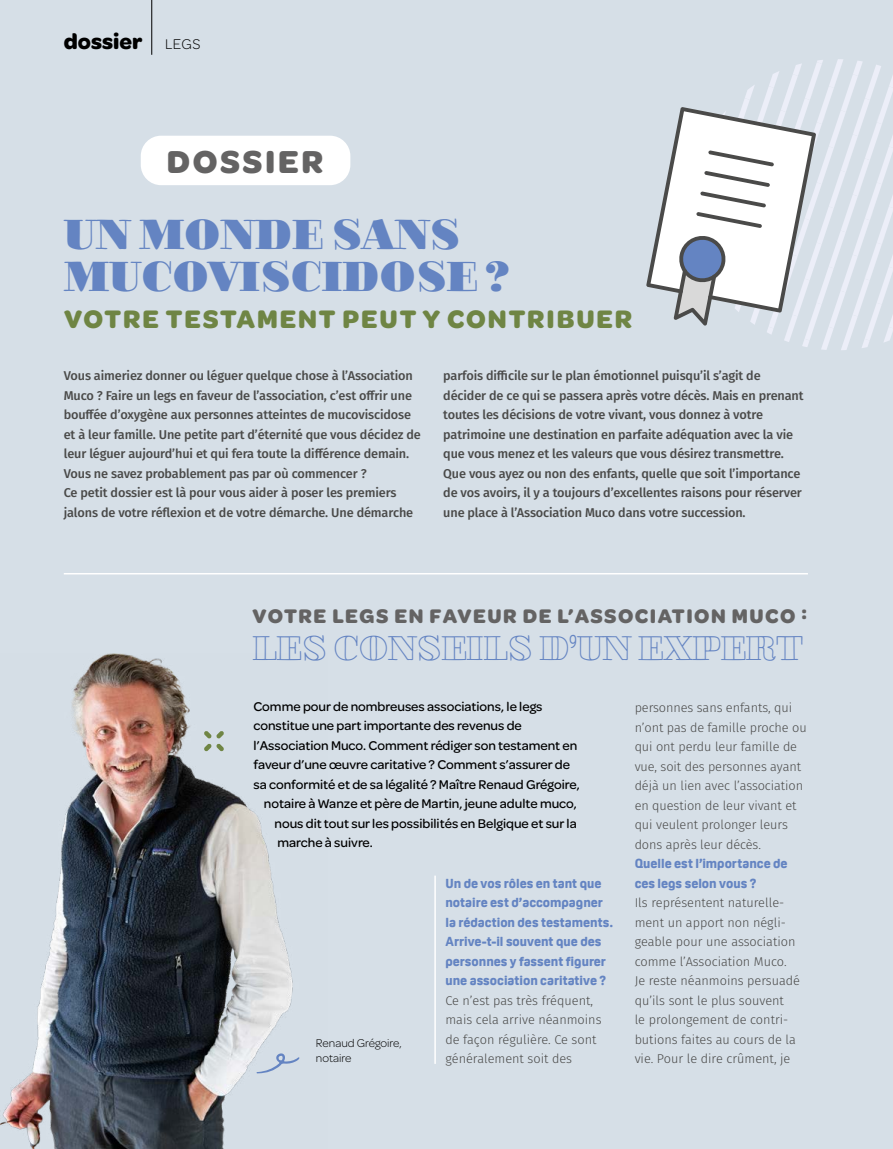
<style>
.page{position:relative;width:893px;height:1149px;background:#fff}
.page>*{position:absolute;margin:0;border:0;box-sizing:border-box;transform-origin:0 0}
.t1{font:40.5px/42px "Liebe Doni Solid";color:#6484c2}
.t2{font:700 33.9px "Omnes";letter-spacing:.08em;color:#646363}
.t3{font:33px "Liebe Doni Outline";color:#6484c2}
.t4{font:700 27px "Omnes";letter-spacing:.07em;color:#6f8544}
.t5{font:700 22.5px "Omnes";color:#000}
.t6{font:700 21px "Omnes";letter-spacing:.07em;color:#646363}
.t7{font:500 13.5px "Omnes";color:#000}
.t8{font:500 12.75px/19.5px "Fira Sans";letter-spacing:-.01em;color:#4a4a49}
.t9{font:300 12.75px/19.5px "Fira Sans";letter-spacing:-.005em;color:#4a4a49}
.t10{font:800 12.75px/19.5px "Oscine";color:#6484c2}
.t11{font:300 12px/14.4px "Omnes";color:#000}
.s1{font-weight:300;font-size:15px}
</style>
<div class="page">
<div style="left:0;top:0;width:893px;height:1148px;background:#d6dfe7"></div>
<hr style="left:151px;top:0;width:1px;height:55px;background:#000">
<hr style="left:434px;top:875px;width:2px;height:188px;background:#fff">
<div style="left:141px;top:136px;width:209px;height:49px;background:#fff;border-radius:20px"></div>
<hr style="left:64px;top:573px;width:744px;height:1px;background:#fff">
<svg style="left:646px;top:59px;width:247px;height:291px"></svg>
<img style="left:0;top:653px;width:300px;height:495px">
<svg style="left:257px;top:1052px;width:42px;height:21px"></svg>
<svg style="left:204px;top:730px;width:20px;height:21px"></svg>
<h3 class="t5" style="left:64px;top:25px;width:138px">dossier <span class="s1">LEGS</span></h3>
<h2 class="t2" style="left:167px;top:138px;width:158px">DOSSIER</h2>
<h1 class="t1" style="left:64px;top:214px;width:446px">UN MONDE SANS<br>MUCOVISCIDOSE ?</h1>
<h3 class="t4" style="left:64px;top:300px;width:570px">VOTRE TESTAMENT PEUT Y CONTRIBUER</h3>
<p class="t8" style="left:64px;top:365px;width:359px">Vous aimeriez donner ou léguer quelque chose à l’Association Muco ? Faire un legs en faveur de l’association, c’est offrir une bouffée d’oxygène aux personnes atteintes de mucoviscidose et à leur famille. Une petite part d’éternité que vous décidez de leur léguer aujourd’hui et qui fera toute la différence demain.<br>Vous ne savez probablement pas par où commencer ?<br>Ce petit dossier est là pour vous aider à poser les premiers jalons de votre réflexion et de votre démarche. Une démarche</p>
<p class="t8" style="left:443px;top:365px;width:362px">parfois difficile sur le plan émotionnel puisqu’il s’agit de décider de ce qui se passera après votre décès. Mais en prenant toutes les décisions de votre vivant, vous donnez à votre patrimoine une destination en parfaite adéquation avec la vie que vous menez et les valeurs que vous désirez transmettre.<br>Que vous ayez ou non des enfants, quelle que soit l’importance de vos avoirs, il y a toujours d’excellentes raisons pour réserver une place à l’Association Muco dans votre succession.</p>
<h3 class="t6" style="left:253px;top:600px;width:556px">VOTRE LEGS EN FAVEUR DE L’ASSOCIATION MUCO :</h3>
<h3 class="t3" style="left:252px;top:629px;width:551px">LES CONSEILS D’UN EXPERT</h3>
<p class="t7" style="left:253px;top:696px;width:291px">Comme pour de nombreuses associations, le legs</p>
<p class="t7" style="left:253px;top:716px;width:270px">constitue une part importante des revenus de</p>
<p class="t7" style="left:253px;top:735px;width:326px">l’Association Muco. Comment rédiger son testament en</p>
<p class="t7" style="left:253px;top:755px;width:318px">faveur d’une œuvre caritative ? Comment s’assurer de</p>
<p class="t7" style="left:253px;top:774px;width:328px">sa conformité et de sa légalité ? Maître Renaud Grégoire,</p>
<p class="t7" style="left:264px;top:794px;width:314px">notaire à Wanze et père de Martin, jeune adulte muco,</p>
<p class="t7" style="left:274px;top:813px;width:304px">nous dit tout sur les possibilités en Belgique et sur la</p>
<p class="t7" style="left:277px;top:833px;width:97px">marche à suivre.</p>
<p class="t9" style="left:635px;top:697px;width:174px">personnes sans enfants, qui n’ont pas de famille proche ou qui ont perdu leur famille de vue, soit des personnes ayant déjà un lien avec l’association en question de leur vivant et qui veulent prolonger leurs dons après leur décès.</p>
<p class="t10" style="left:635px;top:853px;width:155px">Quelle est l’importance de ces legs selon vous ?</p>
<p class="t9" style="left:635px;top:892px;width:167px">Ils représentent naturelle&shy;ment un apport non négli&shy;geable pour une association comme l’Association Muco.<br>Je reste néanmoins persuadé qu’ils sont le plus souvent<br>le prolongement de contri&shy;butions faites au cours de la vie. Pour le dire crûment, je</p>
<p class="t10" style="left:445px;top:873px;width:169px">Un de vos rôles en tant que notaire est d’accompagner la rédaction des testaments.<br>Arrive-t-il souvent que des personnes y fassent figurer une association caritative ?</p>
<p class="t9" style="left:445px;top:990px;width:158px">Ce n’est pas très fréquent, mais cela arrive néanmoins de façon régulière. Ce sont généralement soit des</p>
<p class="t11" style="left:316px;top:1035px;width:87px">Renaud Grégoire, notaire</p>
</div>
